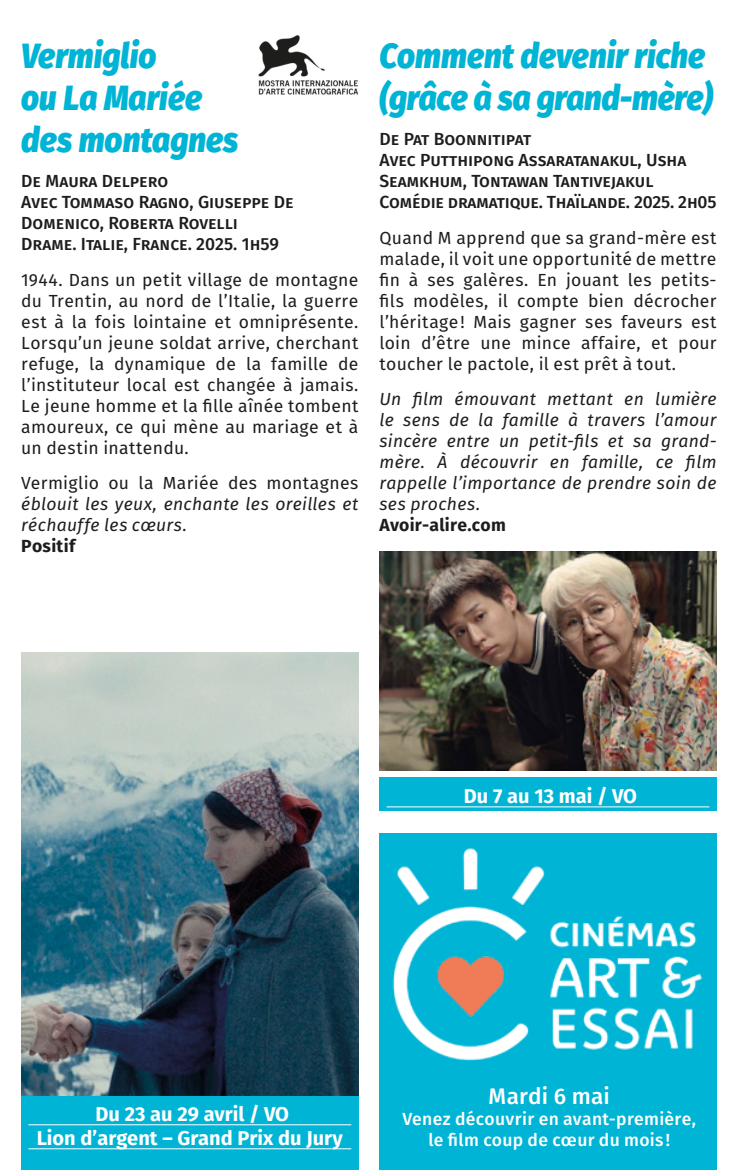
<style>
.page{position:relative;width:745px;height:1170px;background:#fff}
.page>*{position:absolute;margin:0;border:0;box-sizing:border-box;transform-origin:0 0}
._1_Titre{font:italic 800 35px/42px "Fira Sans";color:#00b4d5;scale:.9 1}
._3_Txt_c{font:500 22.5px "Fira Sans";color:#fff}
._4_Horaires{font:700 20px "Fira Sans";color:#fff}
._3_Txt_c-2{font:17.5px/21px "Fira Sans";letter-spacing:.015em;color:#1d1d1b;text-align:justify}
._3_Txt_c-3{font:italic 17.5px/21px "Fira Sans";letter-spacing:.015em;color:#1d1d1b;text-align:justify}
._2_Distri{font:500 17.5px/21px "Fira Sans";color:#1d1d1b}
._3_Txt_c-4{font:500 17.5px/21px "Fira Sans";letter-spacing:.02em;color:#fff;text-align:center}
._8_Magasine{font:700 17.5px "Fira Sans";letter-spacing:.015em;color:#1d1d1b}
.s1{font-style:normal}
</style>
<div class="page">
<img style="left:258px;top:35px;width:100px;height:60px">
<div style="left:379px;top:833px;width:337px;height:336px;background:#00b4d5"></div>
<img style="left:562px;top:915px;width:141px;height:135px">
<img style="left:392px;top:848px;width:170px;height:213px">
<div style="left:21px;top:1094px;width:337px;height:75px;background:#00b4d5"></div>
<hr style="left:28px;top:1124px;width:323px;height:1px;background:#fff">
<hr style="left:28px;top:1148px;width:323px;height:1px;background:#fff">
<div style="left:379px;top:777px;width:337px;height:33px;background:#00b4d5"></div>
<hr style="left:386px;top:806px;width:323px;height:1px;background:#fff">
<img style="left:21px;top:653px;width:337px;height:441px">
<img style="left:379px;top:551px;width:337px;height:219px">
<p class="_1_Titre" style="left:21px;top:31px;width:243px">Vermiglio<br>ou La Mariée des montagnes</p>
<p class="_2_Distri" style="left:21px;top:170px;width:148px">De Maura Delpero</p>
<p class="_2_Distri" style="left:21px;top:191px;width:274px">Avec Tommaso Ragno, Giuseppe De<br>Domenico, Roberta Rovelli</p>
<p class="_2_Distri" style="left:21px;top:233px;width:259px">Drame. Italie, France. 2025. 1h59</p>
<p class="_3_Txt_c-2" style="left:21px;top:268px;width:338px">1944. Dans un petit village de montagne du Trentin, au nord de l’Italie, la guerre est à la fois lointaine et omniprésente.<br>Lorsqu’un jeune soldat arrive, cherchant refuge, la dynamique de la famille de l’instituteur local est changée à jamais.<br>Le jeune homme et la fille aînée tombent amoureux, ce qui mène au mariage et à un destin inattendu.</p>
<p class="_3_Txt_c-3" style="left:21px;top:472px;width:338px"><span class="s1">Vermiglio ou la Mariée des montagnes </span>éblouit les yeux, enchante les oreilles et réchauffe les cœurs.</p>
<p class="_8_Magasine" style="left:21px;top:531px;width:55px">Positif</p>
<p class="_1_Titre" style="left:379px;top:31px;width:372px">Comment devenir riche (grâce à sa grand-mère)</p>
<p class="_2_Distri" style="left:379px;top:128px;width:153px">De Pat Boonnitipat</p>
<p class="_2_Distri" style="left:379px;top:149px;width:308px">Avec Putthipong Assaratanakul, Usha<br>Seamkhum, Tontawan Tantivejakul</p>
<p class="_2_Distri" style="left:379px;top:191px;width:338px">Comédie dramatique. Thaïlande. 2025. 2h05</p>
<p class="_3_Txt_c-2" style="left:379px;top:226px;width:338px">Quand M apprend que sa grand-mère est malade, il voit une opportunité de mettre fin à ses galères. En jouant les petits&shy;fils modèles, il compte bien décrocher l’héritage! Mais gagner ses faveurs est loin d’être une mince affaire, et pour toucher le pactole, il est prêt à tout.</p>
<p class="_3_Txt_c-3" style="left:379px;top:388px;width:338px">Un film émouvant mettant en lumière le sens de la famille à travers l’amour sincère entre un petit-fils et sa grand&shy;mère. À découvrir en famille, ce film rappelle l’importance de prendre soin de ses proches.</p>
<p class="_8_Magasine" style="left:379px;top:510px;width:128px">Avoir-alire.com</p>
<p class="_4_Horaires" style="left:463px;top:779px;width:174px">Du 7 au 13 mai / VO</p>
<p class="_4_Horaires" style="left:95px;top:1096px;width:195px">Du 23 au 29 avril / VO</p>
<p class="_4_Horaires" style="left:37px;top:1120px;width:307px">Lion d’argent – Grand Prix du Jury</p>
<p class="_3_Txt_c" style="left:488px;top:1077px;width:123px">Mardi 6 mai</p>
<p class="_3_Txt_c-4" style="left:402px;top:1107px;width:295px">Venez découvrir en avant-première, le film coup de cœur du mois!</p>
</div>
